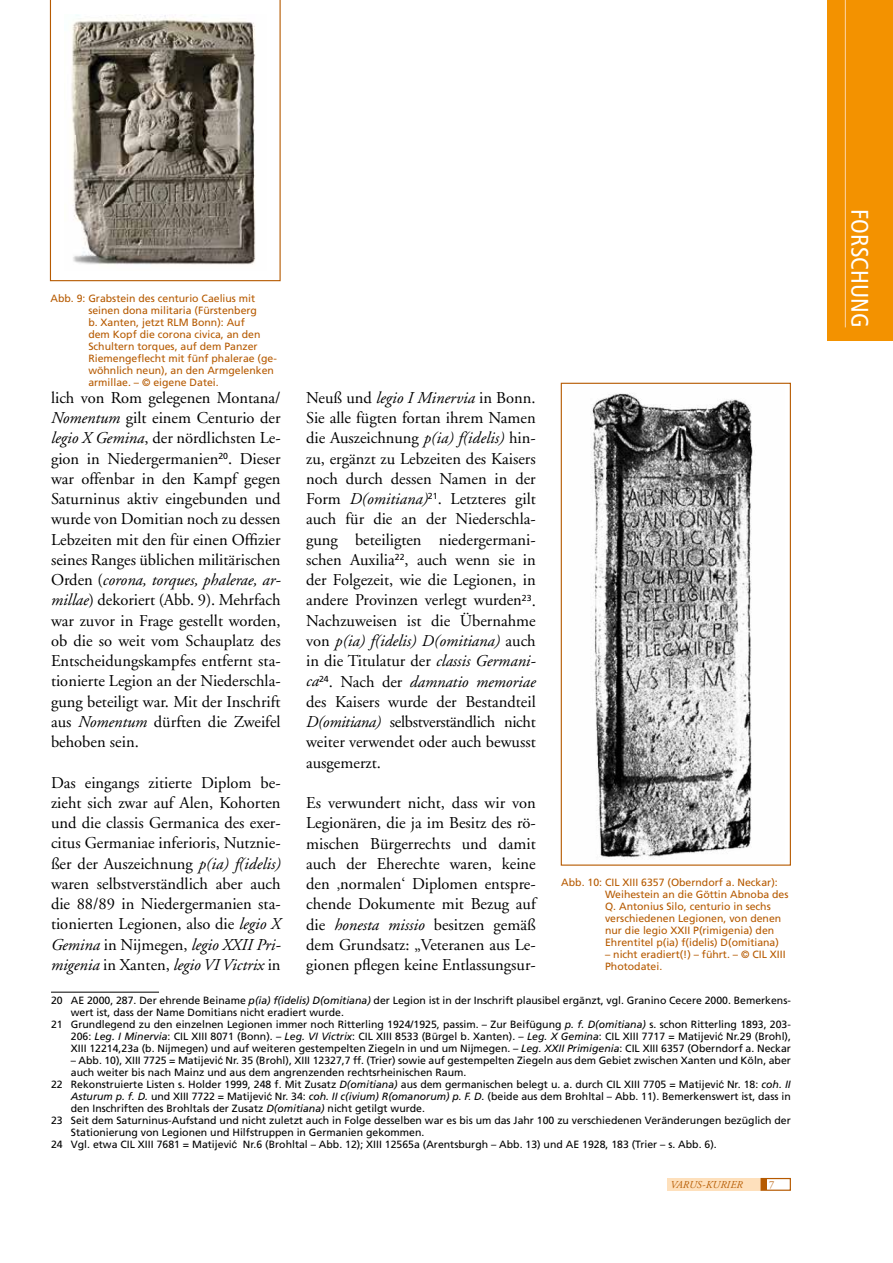
<style>
.page{position:relative;width:893px;height:1263px;background:#fff}
.page>*{position:absolute;margin:0;border:0;box-sizing:border-box;transform-origin:0 0}
.t1{font:condensed 24px "Frutiger";color:#fff}
.t2{font:16.5px/20.2px "Adobe Garamond";color:#000;text-align:justify}
.t3{font:10.5px "Frutiger";color:#000}
.t4{font:10.5px/12px "Frutiger";color:#b65a00}
.t5{font:italic 10.5px "Adobe Garamond";letter-spacing:.02em;color:#b65a00}
.t6{font:10.5px "Adobe Garamond";color:#b65a00}
.s1{font-style:italic}
.s2{font-family:"Helvetica"}
</style>
<div class="page">
<div style="left:668px;top:1178px;width:93px;height:13px;background:#fee0bc"></div>
<div style="left:761px;top:1178px;width:30px;height:13px;border:1px solid #b65a00"></div>
<div style="left:761px;top:1178px;width:5px;height:12px;background:#b65a00"></div>
<div style="left:827px;top:0;width:66px;height:340px;background:#f39200"></div>
<hr style="left:845px;top:0;width:1px;height:327px;background:#fccb8e">
<svg style="left:50px;top:0;width:231px;height:281px"></svg>
<img style="left:590px;top:393px;width:163px;height:465px">
<div style="left:561px;top:383px;width:230px;height:483px;border:1px solid #b65a00"></div>
<hr style="left:51px;top:992px;width:108px;height:1px;background:#000">
<p class="t4" style="left:88px;top:292px;width:190px;text-indent:-38px">Abb. 9: Grabstein des centurio Caelius mit seinen dona militaria (Fürstenberg<br>b. Xanten, jetzt RLM Bonn): Auf<br>dem Kopf die corona civica, an den Schultern torques, auf dem Panzer Riemengeflecht mit fünf phalerae (ge&shy;wöhnlich neun), an den Armgelenken armillae. – © eigene Datei.</p>
<p class="t2" style="left:51px;top:388px;width:231px">lich von Rom gelegenen Montana/ <span class="s1">Nomentum</span> gilt einem Centurio der <span class="s1">legio X Gemina</span>, der nördlichsten Le&shy;gion in Niedergermanien<sup>20</sup>. Dieser war offenbar in den Kampf gegen Saturninus aktiv eingebunden und wurde von Domitian noch zu dessen Lebzeiten mit den für einen Offizier seines Ranges üblichen militärischen Orden (<span class="s1">corona, torques, phalerae, ar&shy;millae</span>) dekoriert (Abb. 9). Mehrfach war zuvor in Frage gestellt worden, ob die so weit vom Schauplatz des Entscheidungskampfes entfernt sta&shy;tionierte Legion an der Niederschla&shy;gung beteiligt war. Mit der Inschrift aus <span class="s1">Nomentum</span> dürften die Zweifel behoben sein.</p>
<p class="t2" style="left:51px;top:773px;width:231px">Das eingangs zitierte Diplom be&shy;zieht sich zwar auf Alen, Kohorten und die classis Germanica des exer&shy;citus Germaniae inferioris, Nutznie&shy;ßer der Auszeichnung <span class="s1">p(ia) f(idelis) </span>waren selbstverständlich aber auch die 88/89 in Niedergermanien sta&shy;tionierten Legionen, also die <span class="s1">legio X Gemina</span> in Nijmegen, <span class="s1">legio XXII Pri&shy;migenia</span> in Xanten, <span class="s1">legio VI Victrix</span> in</p>
<p class="t3" style="left:51px;top:994px;width:741px">20 AE 2000, 287. Der ehrende Beiname <span class="s1">p(ia) f(idelis) D(omitiana)</span> der Legion ist in der Inschrift plausibel ergänzt, vgl. Granino Cecere 2000. Bemerkens-</p>
<p class="t3" style="left:71px;top:1006px;width:275px">wert ist, dass der Name Domitians nicht eradiert wurde.</p>
<p class="t3" style="left:51px;top:1018px;width:741px">21 Grundlegend zu den einzelnen Legionen immer noch Ritterling 1924/1925, passim. – Zur Beifügung <span class="s1">p. f. D(omitiana)</span> s. schon Ritterling 1893, 203-</p>
<p class="t3" style="left:71px;top:1030px;width:722px">206: <span class="s1">Leg. I Minervia</span>: CIL XIII 8071 (Bonn). – <span class="s1">Leg. VI Victrix</span>: CIL XIII 8533 (Bürgel b. Xanten). – <span class="s1">Leg. X Gemina</span>: CIL XIII 7717 = Matijevi<span class="s2">ć</span> Nr.29 (Brohl),</p>
<p class="t3" style="left:71px;top:1042px;width:722px">XIII 12214,23a (b. Nijmegen) und auf weiteren gestempelten Ziegeln in und um Nijmegen. – <span class="s1">Leg. XXII Primigenia</span>: CIL XIII 6357 (Oberndorf a. Neckar</p>
<p class="t3" style="left:71px;top:1054px;width:722px">– Abb. 10), XIII 7725 = Matijevi<span class="s2">ć</span> Nr. 35 (Brohl), XIII 12327,7 ff. (Trier) sowie auf gestempelten Ziegeln aus dem Gebiet zwischen Xanten und Köln, aber</p>
<p class="t3" style="left:71px;top:1066px;width:397px">auch weiter bis nach Mainz und aus dem angrenzenden rechtsrheinischen Raum.</p>
<p class="t3" style="left:51px;top:1078px;width:741px">22 Rekonstruierte Listen s. Holder 1999, 248 f. Mit Zusatz <span class="s1">D(omitiana)</span> aus dem germanischen belegt u. a. durch CIL XIII 7705 = Matijevi<span class="s2">ć</span> Nr. 18: <span class="s1">coh. II</span></p>
<p class="t3" style="left:71px;top:1090px;width:721px"><span class="s1">Asturum p. f. D.</span> und XIII 7722 = Matijevi<span class="s2">ć</span> Nr. 34: <span class="s1">coh. II c(ivium) R(omanorum) p. F. D.</span> (beide aus dem Brohltal – Abb. 11). Bemerkenswert ist, dass in</p>
<p class="t3" style="left:71px;top:1102px;width:356px">den Inschriften des Brohltals der Zusatz <span class="s1">D(omitiana)</span> nicht getilgt wurde.</p>
<p class="t3" style="left:51px;top:1114px;width:741px">23 Seit dem Saturninus-Aufstand und nicht zuletzt auch in Folge desselben war es bis um das Jahr 100 zu verschiedenen Veränderungen bezüglich der</p>
<p class="t3" style="left:71px;top:1126px;width:355px">Stationierung von Legionen und Hilfstruppen in Germanien gekommen.</p>
<p class="t3" style="left:51px;top:1138px;width:667px">24 Vgl. etwa CIL XIII 7681 = Matijevi<span class="s2">ć</span>ć Nr.6 (Brohltal – Abb. 12); XIII 12565a (Arentsburgh – Abb. 13) und AE 1928, 183 (Trier – s. Abb. 6).</p>
<p class="t2" style="left:306px;top:388px;width:231px">Neuß und <span class="s1">legio I Minervia</span> in Bonn.<br>Sie alle fügten fortan ihrem Namen die Auszeichnung <span class="s1">p(ia) f(idelis)</span> hin&shy;zu, ergänzt zu Lebzeiten des Kaisers noch durch dessen Namen in der Form <span class="s1">D(omitiana)</span><sup>21</sup>. Letzteres gilt auch für die an der Niederschla&shy;gung beteiligten niedergermani&shy;schen Auxilia<sup>22</sup>, auch wenn sie in der Folgezeit, wie die Legionen, in andere Provinzen verlegt wurden<sup>23</sup>.<br>Nachzuweisen ist die Übernahme von <span class="s1">p(ia) f(idelis) D(omitiana)</span> auch in die Titulatur der <span class="s1">classis Germani&shy;ca</span><sup>24</sup>. Nach der <span class="s1">damnatio memoriae </span>des Kaisers wurde der Bestandteil <span class="s1">D(omitiana)</span> selbstverständlich nicht weiter verwendet oder auch bewusst ausgemerzt.</p>
<p class="t2" style="left:306px;top:793px;width:231px">Es verwundert nicht, dass wir von Legionären, die ja im Besitz des rö&shy;mischen Bürgerrechts und damit auch der Eherechte waren, keine den ‚normalen‘ Diplomen entspre&shy;chende Dokumente mit Bezug auf die <span class="s1">honesta missio</span> besitzen gemäß dem Grundsatz: „Veteranen aus Le&shy;gionen pflegen keine Entlassungsur-</p>
<p class="t4" style="left:605px;top:876px;width:185px;text-indent:-44px">Abb. 10: CIL XIII 6357 (Oberndorf a. Neckar):<br>Weihestein an die Göttin Abnoba des Q. Antonius Silo, centurio in sechs verschiedenen Legionen, von denen nur die legio XXII P(rimigenia) den Ehrentitel p(ia) f(idelis) D(omitiana)</p>
<p class="t4" style="left:605px;top:948px;width:182px">– nicht eradiert(!) – führt. – © CIL XIII<br>Photodatei.</p>
<p class="t5" style="left:670px;top:1178px;width:74px">VARUS-KURIER</p>
<p class="t6" style="left:769px;top:1179px;width:7px">7</p>
<h1 class="t1" style="left:874px;top:209px;width:120px;rotate:90deg">FORSCHUNG</h1>
</div>
